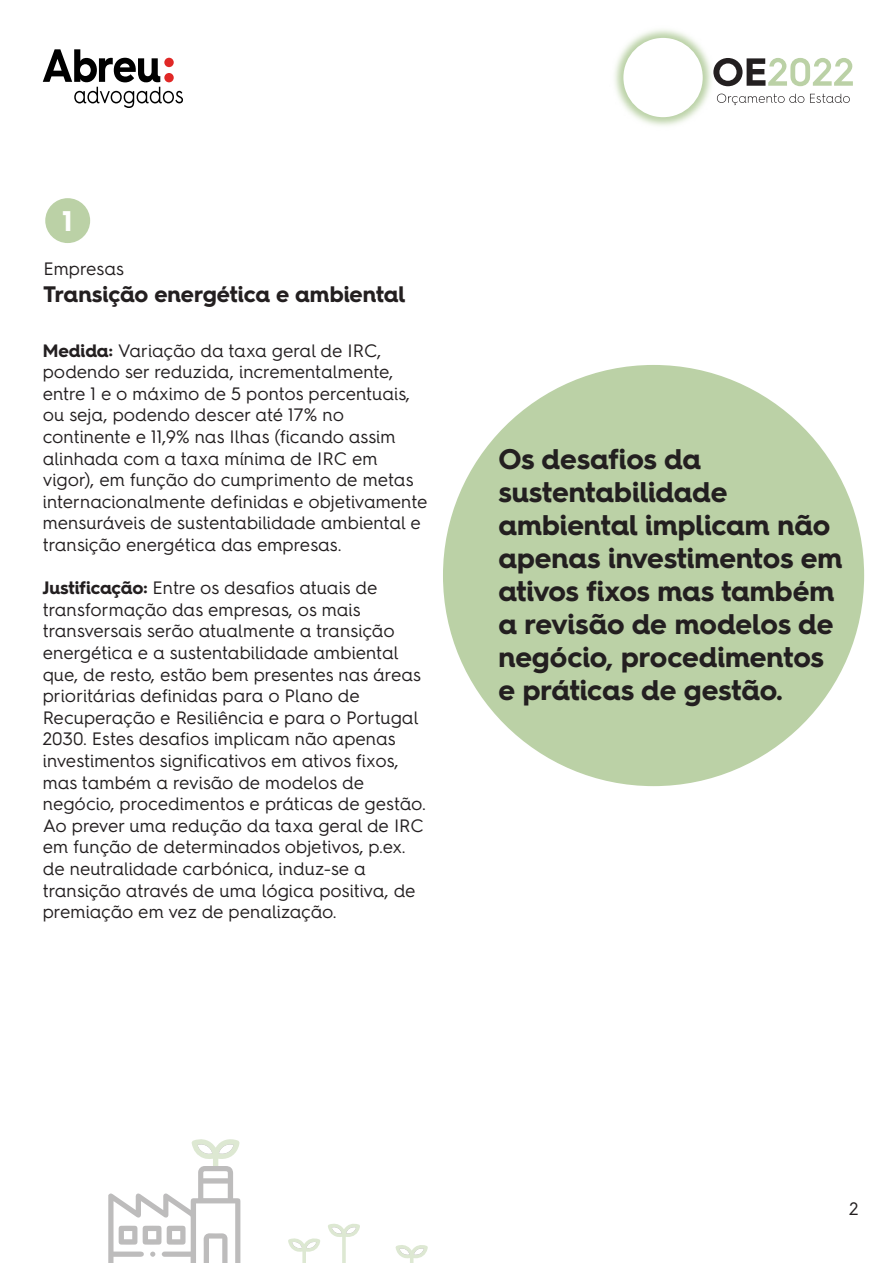
<style>
.page{position:relative;width:893px;height:1263px;background:#fff}
.page>*{position:absolute;margin:0;border:0;box-sizing:border-box;transform-origin:0 0}
.t1{font:700 28.5px/33px "Hurme Geometric Sans 4";letter-spacing:-.005em;color:#231f20}
.t2{font:700 28.5px "Hurme Geometric Sans 4";color:#fff}
.t3{font:700 22.5px "Hurme Geometric Sans 4";letter-spacing:-.005em;color:#231f20}
.t4{font:18px/21.6px "Hurme Geometric Sans 4";color:#231f20}
.s1{font-weight:700}
</style>
<div class="page">
<img style="left:614px;top:29px;width:121px;height:97px">
<svg style="left:713px;top:58px;width:140px;height:28px"></svg>
<svg style="left:717px;top:94px;width:87px;height:11px"></svg>
<svg style="left:810px;top:94px;width:40px;height:9px"></svg>
<div style="left:623px;top:38px;width:80px;height:79px;background:#fff;border-radius:50%"></div>
<svg style="left:43px;top:49px;width:140px;height:59px"></svg>
<div style="left:45px;top:198px;width:45px;height:45px;background:#bbd1a6;border-radius:50%"></div>
<svg style="left:108px;top:1139px;width:132px;height:124px"></svg>
<svg style="left:328px;top:1224px;width:32px;height:39px"></svg>
<svg style="left:396px;top:1245px;width:32px;height:18px"></svg>
<svg style="left:288px;top:1238px;width:32px;height:25px"></svg>
<div style="left:443px;top:365px;width:421px;height:421px;background:#bbd1a6;border-radius:50%"></div>
<h1 class="t2" style="left:62px;top:201px;width:12px">1</h1>
<p class="t4" style="left:43px;top:257px;width:82px">Empresas</p>
<p class="t3" style="left:43px;top:278px;width:363px">Transição energética e ambiental</p>
<p class="t4" style="left:43px;top:339px;width:386px"><span class="s1">Medida:</span> Variação da taxa geral de IRC, podendo ser reduzida, incrementalmente, entre 1 e o máximo de 5 pontos percentuais, ou seja, podendo descer até 17% no continente e 11,9% nas Ilhas (ficando assim alinhada com a taxa mínima de IRC em vigor), em função do cumprimento de metas internacionalmente definidas e objetivamente mensuráveis de sustentabilidade ambiental e transição energética das empresas.</p>
<p class="t4" style="left:43px;top:576px;width:385px"><span class="s1">Justificação:</span> Entre os desafios atuais de transformação das empresas, os mais transversais serão atualmente a transição energética e a sustentabilidade ambiental que, de resto, estão bem presentes nas áreas prioritárias definidas para o Plano de Recuperação e Resiliência e para o Portugal 2030. Estes desafios implicam não apenas investimentos significativos em ativos fixos, mas também a revisão de modelos de negócio, procedimentos e práticas de gestão.<br>Ao prever uma redução da taxa geral de IRC em função de determinados objetivos, p.ex. de neutralidade carbónica, induz-se a transição através de uma lógica positiva, de premiação em vez de penalização.</p>
<h1 class="t1" style="left:498px;top:442px;width:346px">Os desafios da sustentabilidade ambiental implicam não apenas investimentos em ativos fixos mas também a revisão de modelos de negócio, procedimentos e práticas de gestão.</h1>
<p class="t4" style="left:849px;top:1197px;width:11px">2</p>
</div>
